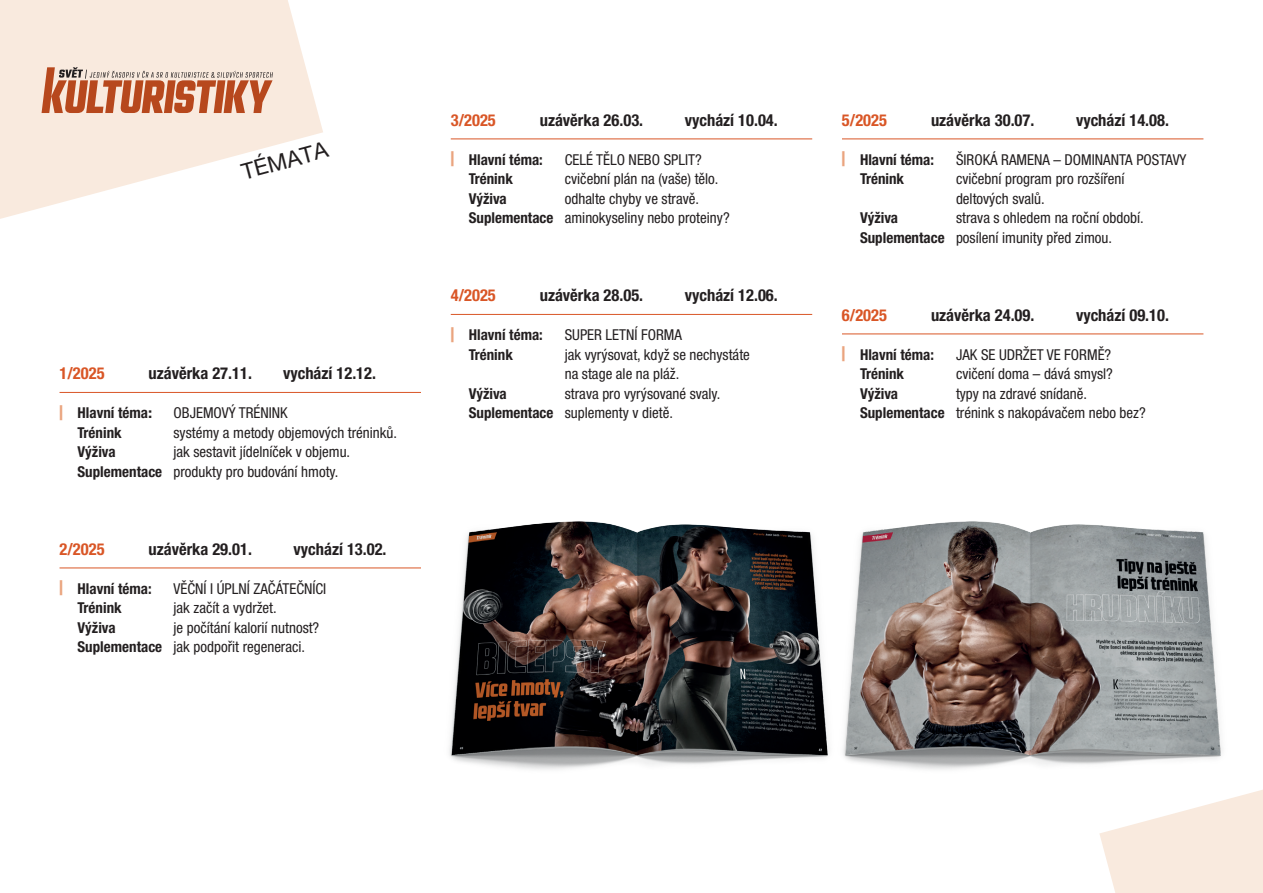
<style>
.page{position:relative;width:1263px;height:893px;background:#fff}
.page>*{position:absolute;margin:0;border:0;box-sizing:border-box;transform-origin:0 0}
.t1{font:22.5px "Helvetica Neue LT Pro";color:#231f20}
.t2{font:700 condensed 16.5px "Helvetica Neue LT Pro";color:#231f20}
.t3{font:700 condensed 16.5px "Helvetica Neue LT Pro";color:#d95626}
.t4{font:condensed 15px/19.5px "Helvetica Neue LT Pro";color:#231f20}
.t5{font:700 condensed 15px "Helvetica Neue LT Pro";color:#231f20}
.s1{font-weight:900;font-stretch:normal;color:#eaa47e}
.s2{font-stretch:normal}
.s3{font-weight:700}
</style>
<div class="page">
<svg style="left:1099px;top:790px;width:164px;height:103px"></svg>
<svg style="left:0;top:0;width:323px;height:219px;fill:#f9eade"></svg>
<hr style="left:60px;top:392px;width:361px;height:1px;background:#d95626">
<hr style="left:60px;top:568px;width:361px;height:1px;background:#d95626">
<hr style="left:451px;top:139px;width:361px;height:1px;background:#d95626">
<hr style="left:451px;top:314px;width:361px;height:1px;background:#d95626">
<hr style="left:842px;top:139px;width:361px;height:1px;background:#d95626">
<hr style="left:842px;top:334px;width:361px;height:1px;background:#d95626">
<img style="left:843px;top:521px;width:379px;height:249px">
<img style="left:449px;top:521px;width:380px;height:249px">
<svg style="left:42px;top:67px;width:231px;height:46px;background:#d1957b"></svg>
<h1 class="t1" style="left:239px;top:159px;width:90px;rotate:-15deg">TÉMATA</h1>
<p class="t3" style="left:60px;top:363px;width:47px">1/2025</p>
<p class="t2" style="left:149px;top:363px;width:105px">uzávěrka 27.11.</p>
<p class="t2" style="left:283px;top:363px;width:95px">vychází 12.12.</p>
<p class="t5" style="left:60px;top:404px;width:94px"><span class="s1">|</span> Hlavní téma<span class="s2">:</span></p>
<p class="t4" style="left:174px;top:403px;width:116px">OBJEMOVÝ TRÉNINK</p>
<p class="t5" style="left:78px;top:423px;width:46px">Trénink</p>
<p class="t4" style="left:174px;top:423px;width:225px">systémy a metody objemových tréninků.</p>
<p class="t5" style="left:78px;top:443px;width:40px">Výživa</p>
<p class="t4" style="left:78px;top:442px;width:274px;text-indent:96px">jak sestavit jídelníček v objemu.<br><span class="s3">Suplementace</span> produkty pro budování hmoty.</p>
<p class="t3" style="left:60px;top:539px;width:47px">2/2025</p>
<p class="t2" style="left:149px;top:539px;width:105px">uzávěrka 29.01.</p>
<p class="t2" style="left:294px;top:539px;width:95px">vychází 13.02.</p>
<p class="t5" style="left:60px;top:579px;width:94px"><span class="s1">|</span> Hlavní téma:</p>
<p class="t4" style="left:174px;top:579px;width:154px">VĚČNÍ I ÚPLNÍ ZAČÁTEČNÍCI</p>
<p class="t5" style="left:78px;top:599px;width:46px">Trénink</p>
<p class="t4" style="left:174px;top:598px;width:105px">jak začít a vydržet.</p>
<p class="t5" style="left:78px;top:618px;width:40px">Výživa</p>
<p class="t4" style="left:78px;top:618px;width:243px;text-indent:96px">je počítání kalorií nutnost?<br><span class="s3">Suplementace</span> jak podpořit regeneraci.</p>
<p class="t3" style="left:451px;top:110px;width:47px">3/2025</p>
<p class="t2" style="left:540px;top:110px;width:105px">uzávěrka 26.03.</p>
<p class="t2" style="left:685px;top:110px;width:95px">vychází 10.04.</p>
<p class="t5" style="left:451px;top:150px;width:94px"><span class="s1">|</span> Hlavní téma:</p>
<p class="t4" style="left:565px;top:150px;width:138px">CELÉ TĚLO NEBO SPLIT?</p>
<p class="t5" style="left:469px;top:170px;width:46px">Trénink</p>
<p class="t4" style="left:565px;top:169px;width:155px">cvičební plán na (vaše) tělo.</p>
<p class="t5" style="left:469px;top:189px;width:40px">Výživa</p>
<p class="t4" style="left:469px;top:189px;width:262px;text-indent:96px">odhalte chyby ve stravě.<br><span class="s3">Suplementace</span> aminokyseliny nebo proteiny?</p>
<p class="t3" style="left:451px;top:285px;width:47px">4/2025</p>
<p class="t2" style="left:540px;top:285px;width:105px">uzávěrka 28.05.</p>
<p class="t2" style="left:685px;top:285px;width:95px">vychází 12.06.</p>
<p class="t5" style="left:451px;top:326px;width:94px"><span class="s1">|</span> Hlavní téma:</p>
<p class="t4" style="left:565px;top:325px;width:119px">SUPER LETNÍ FORMA</p>
<p class="t5" style="left:469px;top:345px;width:46px">Trénink</p>
<p class="t4" style="left:565px;top:345px;width:187px">jak vyrýsovat, když se nechystáte na stage ale na pláž.</p>
<p class="t5" style="left:469px;top:384px;width:40px">Výživa</p>
<p class="t4" style="left:469px;top:384px;width:253px;text-indent:96px">strava pro vyrýsované svaly.<br><span class="s3">Suplementace</span> suplementy v dietě.</p>
<p class="t3" style="left:842px;top:110px;width:47px">5/2025</p>
<p class="t2" style="left:931px;top:110px;width:105px">uzávěrka 30.07.</p>
<p class="t2" style="left:1076px;top:110px;width:95px">vychází 14.08.</p>
<p class="t5" style="left:842px;top:150px;width:94px"><span class="s1">|</span> Hlavní téma:</p>
<p class="t4" style="left:956px;top:150px;width:232px">ŠIROKÁ RAMENA – DOMINANTA POSTAVY</p>
<p class="t5" style="left:860px;top:170px;width:46px">Trénink</p>
<p class="t4" style="left:956px;top:169px;width:170px">cvičební program pro rozšíření deltových svalů.</p>
<p class="t5" style="left:860px;top:209px;width:40px">Výživa</p>
<p class="t4" style="left:860px;top:208px;width:285px;text-indent:96px">strava s ohledem na roční období.<br><span class="s3">Suplementace</span> posílení imunity před zimou.</p>
<p class="t3" style="left:842px;top:305px;width:47px">6/2025</p>
<p class="t2" style="left:931px;top:305px;width:105px">uzávěrka 24.09.</p>
<p class="t2" style="left:1076px;top:305px;width:95px">vychází 09.10.</p>
<p class="t5" style="left:842px;top:345px;width:94px"><span class="s1">|</span> Hlavní téma:</p>
<p class="t4" style="left:956px;top:345px;width:157px">JAK SE UDRŽET VE FORMĚ?</p>
<p class="t5" style="left:860px;top:365px;width:46px">Trénink</p>
<p class="t4" style="left:956px;top:364px;width:158px">cvičení doma – dává smysl?</p>
<p class="t5" style="left:860px;top:384px;width:40px">Výživa</p>
<p class="t4" style="left:860px;top:384px;width:287px;text-indent:96px">typy na zdravé snídaně.<br><span class="s3">Suplementace</span> trénink s nakopávačem nebo bez?</p>
</div>
